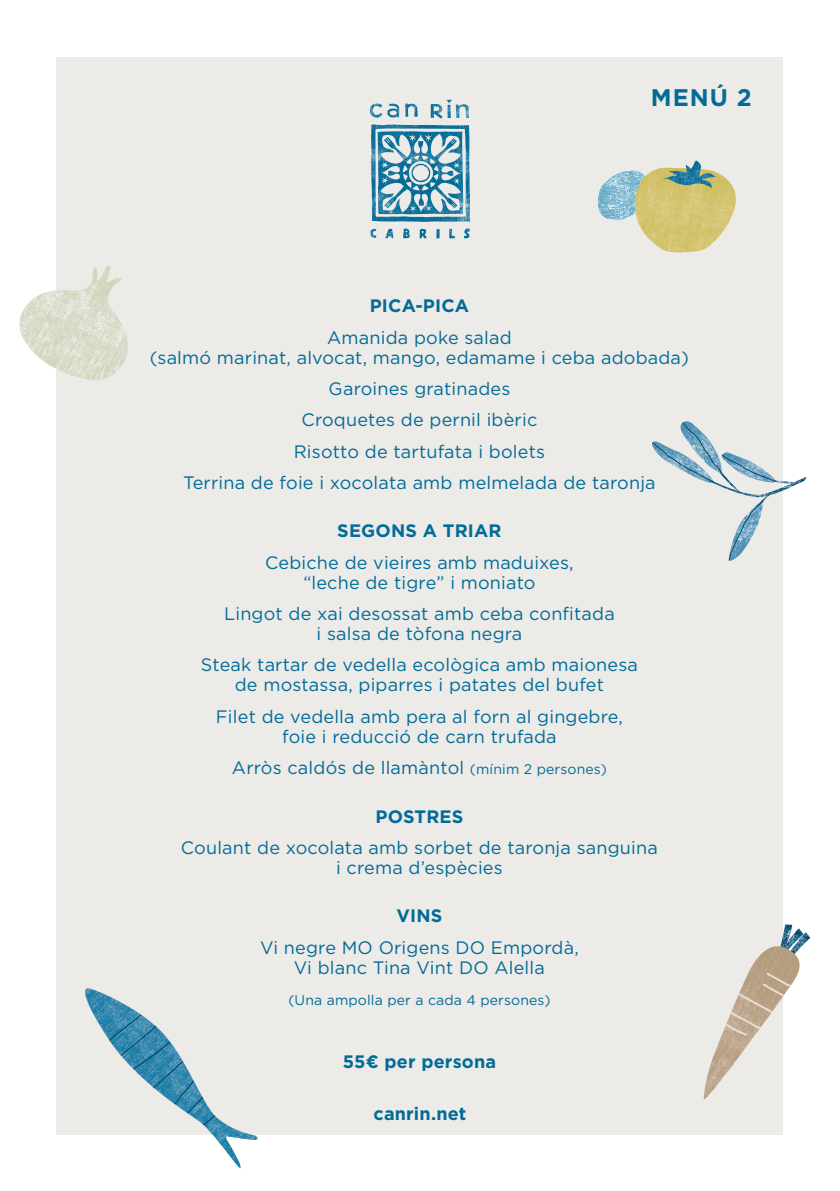
<style>
.page{position:relative;width:840px;height:1191px;background:#fff}
.page>*{position:absolute;margin:0;border:0;box-sizing:border-box;transform-origin:0 0}
.t1{font:700 24px "Gotham";color:#026b98}
.t2{font:18px/20px "Gotham";letter-spacing:.01em;color:#026b98;text-align:center}
.t3{font:700 18px "Gotham";letter-spacing:.01em;color:#026b98}
.t4{font:14px "Gotham";letter-spacing:.01em;color:#026b98}
.s1{font-size:14px}
</style>
<div class="page">
<div style="left:57px;top:57px;width:725px;height:1077px;background:#ecebe7"></div>
<img style="left:713px;top:469px;width:94px;height:40px">
<svg style="left:727px;top:499px;width:37px;height:62px"></svg>
<svg style="left:652px;top:421px;width:124px;height:62px"></svg>
<img style="left:81px;top:988px;width:178px;height:181px">
<svg style="left:99px;top:999px;width:144px;height:143px"></svg>
<img style="left:597px;top:171px;width:35px;height:50px">
<img style="left:632px;top:168px;width:104px;height:85px">
<img style="left:660px;top:161px;width:56px;height:27px">
<img style="left:780px;top:924px;width:29px;height:22px">
<img style="left:703px;top:946px;width:99px;height:157px">
<svg style="left:714px;top:970px;width:86px;height:67px"></svg>
<img style="left:19px;top:261px;width:109px;height:131px">
<img style="left:369px;top:99px;width:102px;height:140px">
<h1 class="t1" style="left:650px;top:82px;width:102px">MENÚ 2</h1>
<p class="t3" style="left:369px;top:294px;width:101px">PICA-PICA</p>
<p class="t2" style="left:150px;top:327px;width:540px">Amanida poke salad<br>(salmó marinat, alvocat, mango, edamame i ceba adobada)</p>
<p class="t2" style="left:183px;top:372px;width:473px;line-height:31.4px">Garoines gratinades<br>Croquetes de pernil ibèric<br>Risotto de tartufata i bolets<br>Terrina de foie i xocolata amb melmelada de taronja</p>
<p class="t3" style="left:337px;top:519px;width:166px">SEGONS A TRIAR</p>
<p class="t2" style="left:265px;top:552px;width:309px">Cebiche de vieires amb maduixes, “leche de tigre” i moniato</p>
<p class="t2" style="left:224px;top:603px;width:392px">Lingot de xai desossat amb ceba confitada i salsa de tòfona negra</p>
<p class="t2" style="left:201px;top:654px;width:438px">Steak tartar de vedella ecològica amb maionesa de mostassa, piparres i patates del bufet</p>
<p class="t2" style="left:216px;top:706px;width:408px">Filet de vedella amb pera al forn al gingebre, foie i reducció de carn trufada</p>
<p class="t2" style="left:232px;top:757px;width:376px">Arròs caldós de llamàntol <span class="s1">(mínim 2 persones)</span></p>
<p class="t3" style="left:375px;top:804px;width:89px">POSTRES</p>
<p class="t2" style="left:181px;top:837px;width:478px">Coulant de xocolata amb sorbet de taronja sanguina i crema d’espècies</p>
<p class="t3" style="left:396px;top:904px;width:47px">VINS</p>
<p class="t2" style="left:260px;top:937px;width:320px">Vi negre MO Origens DO Empordà,<br>Vi blanc Tina Vint DO Alella</p>
<p class="t4" style="left:288px;top:991px;width:263px">(Una ampolla per a cada 4 persones)</p>
<p class="t3" style="left:342px;top:1049px;width:155px">55€ per persona</p>
<p class="t3" style="left:373px;top:1101px;width:94px">canrin.net</p>
</div>
